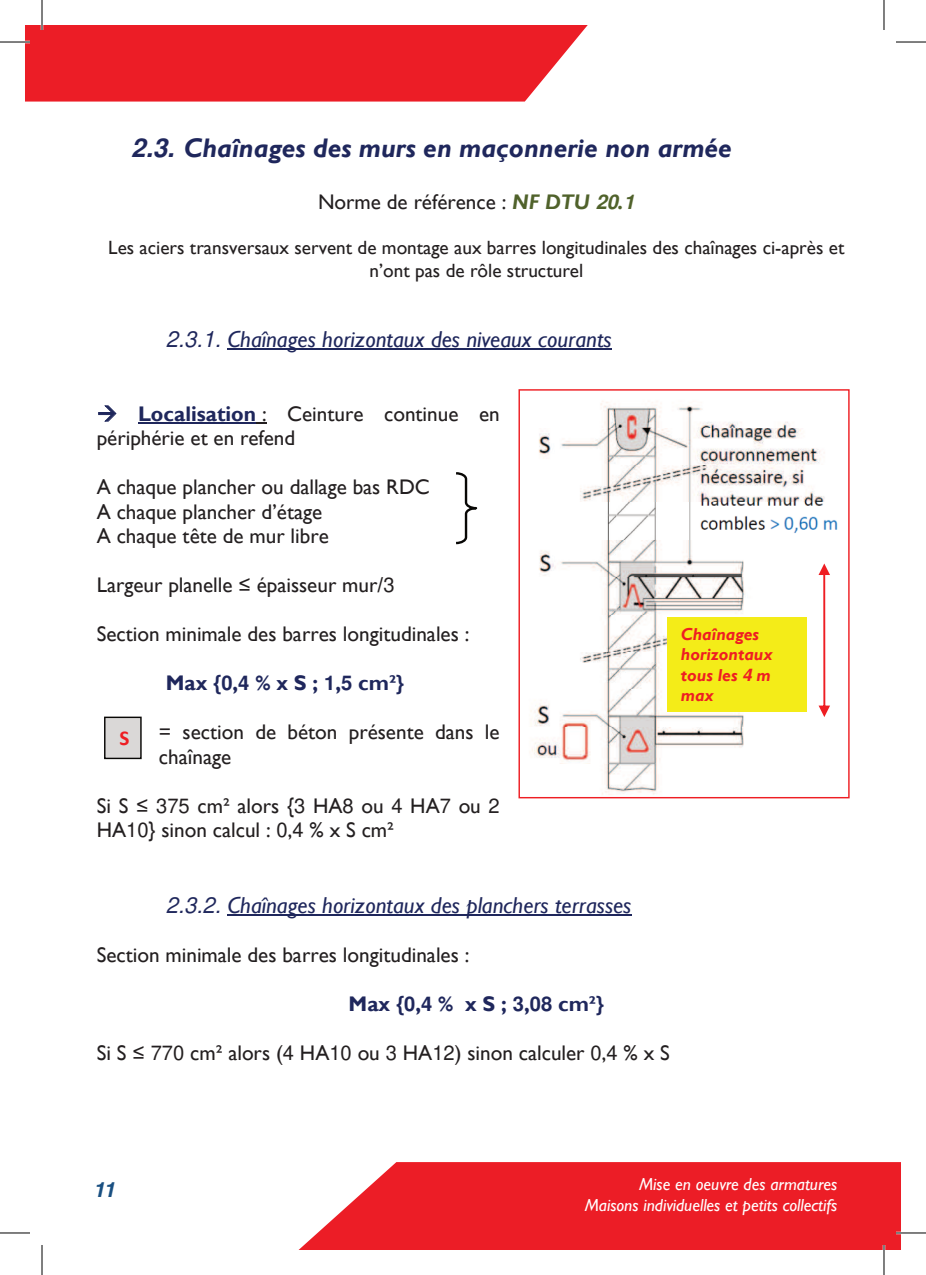
<style>
.page{position:relative;width:926px;height:1275px;background:#fff}
.page>*{position:absolute;margin:0;border:0;box-sizing:border-box;transform-origin:0 0}
.t1{font:italic 700 26.8px "Gill Sans";color:#1f275c}
.t2{font:italic 23px "Gill Sans";color:#1f275c}
.t3{font:21.2px/24.6px "Gill Sans";color:#231f20}
.t4{font:700 21.2px "Gill Sans";color:#1f275c}
.t5{font:700 21.2px "Calibri";color:#ee1e23}
.t6{font:italic 700 21px "Helvetica";color:#1a5082}
.t7{font:19.2px/22.2px "Gill Sans";color:#231f20;text-align:center}
.t8{font:italic 17.4px/20.8px "Gill Sans";color:#fff;text-align:right}
.t9{font:italic 700 17.2px/20.2px "Gill Sans";color:#ee1e23}
.s1{font-family:"Helvetica";font-size:26px}
.s2{font-weight:700;font-style:italic;color:#50622b}
.s3{font-family:"Helvetica";font-weight:700;font-style:italic;font-size:20.2px;color:#50622b}
.s4{font-family:"Helvetica";font-size:22px}
.s5{color:#1f275c}
.s6{font-weight:700;color:#1f275c}
.s7{font-family:"Helvetica";font-size:20.2px}
.s8{font-family:"Helvetica"}
</style>
<div class="page">
<svg style="left:299px;top:1162px;width:602px;height:88px;background:#ed2f37"></svg>
<svg style="left:25px;top:25px;width:563px;height:77px;background:#ed2a33"></svg>
<hr style="left:227px;top:349px;width:385px;height:1px;background:#1f275c">
<hr style="left:138px;top:422px;width:118px;height:1px;background:#1f275c">
<hr style="left:227px;top:914px;width:404px;height:1px;background:#1f275c">
<svg style="left:518px;top:389px;width:332px;height:409px"></svg>
<div style="left:105px;top:717px;width:36px;height:41px;background:#dad8d7"></div>
<div style="left:104px;top:716px;width:38px;height:43px;border:1px solid #080705"></div>
<svg style="left:456px;top:472px;width:22px;height:73px"></svg>
<div style="left:667px;top:617px;width:140px;height:94px;background:#f4ec18"></div>
<svg style="left:818px;top:563px;width:12px;height:154px"></svg>
<hr style="left:0;top:41px;width:30px;height:2px;background:#fff">
<hr style="left:896px;top:1231px;width:30px;height:3px;background:#fff">
<hr style="left:41px;top:0;width:2px;height:30px;background:#fff">
<hr style="left:883px;top:1245px;width:2px;height:30px;background:#fff">
<hr style="left:0;top:42px;width:30px;height:1px;background:#000">
<hr style="left:896px;top:42px;width:30px;height:1px;background:#000">
<hr style="left:0;top:1232px;width:30px;height:1px;background:#000">
<hr style="left:896px;top:1232px;width:30px;height:1px;background:#000">
<hr style="left:42px;top:0;width:1px;height:30px;background:#000">
<hr style="left:42px;top:1245px;width:1px;height:30px;background:#000">
<hr style="left:884px;top:0;width:1px;height:30px;background:#000">
<hr style="left:884px;top:1245px;width:1px;height:30px;background:#000">
<p class="t1" style="left:131px;top:132px;width:602px"><span class="s1">2.3.</span> Chaînages des murs en maçonnerie non armée</p>
<p class="t3" style="left:318px;top:190px;width:318px">Norme de référence : <span class="s2">NF DTU</span> <span class="s3">20</span><span class="s2">.</span><span class="s3">1</span></p>
<p class="t7" style="left:108px;top:237px;width:738px">Les aciers transversaux servent de montage aux barres longitudinales des chaînages ci-après et n’ont pas de rôle structurel</p>
<p class="t2" style="left:166px;top:326px;width:447px"><span class="s4">2.3.1.</span> Chaînages horizontaux des niveaux courants</p>
<p class="t3" style="left:97px;top:402px;width:404px"><span class="s5">→</span> <span class="s6">Localisation</span> : Ceinture continue en périphérie et en refend</p>
<p class="t3" style="left:97px;top:475px;width:335px">A chaque plancher ou dallage bas RDC<br>A chaque plancher d’étage<br>A chaque tête de mur libre</p>
<p class="t3" style="left:97px;top:573px;width:299px">Largeur planelle ≤ épaisseur mur/<span class="s7">3</span></p>
<p class="t3" style="left:97px;top:622px;width:374px">Section minimale des barres longitudinales :</p>
<p class="t4" style="left:166px;top:670px;width:240px">Max {<span class="s7">0</span>,<span class="s7">4</span> % x S ; <span class="s7">1</span>,<span class="s7">5</span> cm²}</p>
<p class="t3" style="left:159px;top:720px;width:342px">= section de béton présente dans le chaînage</p>
<p class="t3" style="left:97px;top:794px;width:405px">Si S ≤ <span class="s7">375</span> cm² alors {<span class="s7">3</span> HA<span class="s7">8</span> ou <span class="s7">4</span> HA<span class="s7">7</span> ou <span class="s7">2<br></span>HA<span class="s7">10</span>} sinon calcul : <span class="s7">0</span>,<span class="s7">4</span> % x S cm²</p>
<p class="t5" style="left:119px;top:723px;width:12px">S</p>
<p class="t9" style="left:681px;top:625px;width:93px">Chaînages horizontaux tous les <span class="s8">4</span> m max</p>
<p class="t2" style="left:166px;top:891px;width:467px"><span class="s4">2.3.2.</span> Chaînages horizontaux des planchers terrasses</p>
<p class="t3" style="left:97px;top:943px;width:374px">Section minimale des barres longitudinales :</p>
<p class="t4" style="left:349px;top:991px;width:257px">Max {<span class="s7">0</span>,<span class="s7">4</span> % x S ; <span class="s7">3</span>,<span class="s7">08</span> cm²}</p>
<p class="t3" style="left:97px;top:1041px;width:575px">Si S ≤ <span class="s7">770</span> cm² alors (<span class="s7">4</span> HA<span class="s7">10</span> ou <span class="s7">3</span> HA<span class="s7">12</span>) sinon calculer <span class="s7">0</span>,<span class="s7">4</span> % x S</p>
<p class="t6" style="left:93px;top:1176px;width:24px">11</p>
<p class="t8" style="left:585px;top:1173px;width:254px">Mise en oeuvre des armatures<br>Maisons individuelles et petits collectifs</p>
</div>
